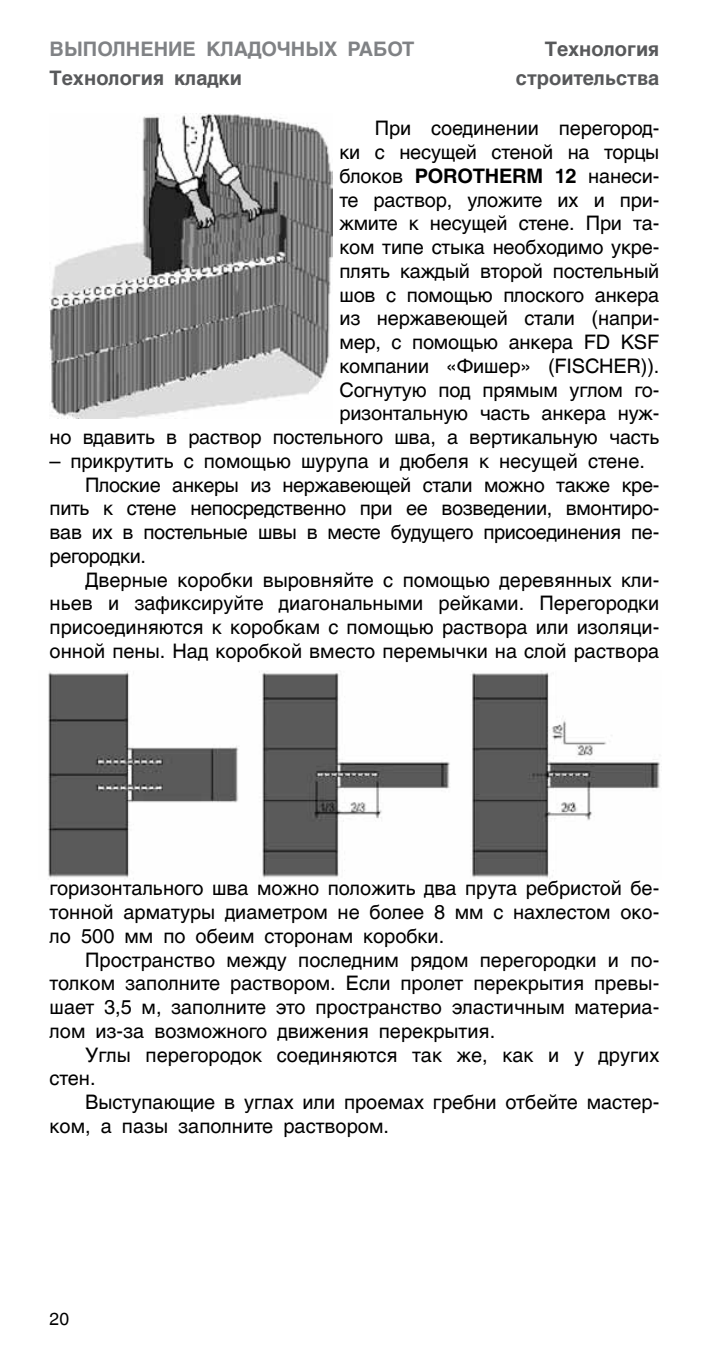
<style>
.page{position:relative;width:709px;height:1347px;background:#fff}
.page>*{position:absolute;margin:0;border:0;box-sizing:border-box;transform-origin:0 0}
.t1{font:20px/23.8px "AG Helvetica Cyr Roman";letter-spacing:-.01em;color:#000;text-align:justify}
.t2{font:700 20px/28.8px "AG Helvetica Cyr";color:#58595b;text-align:right}
.t3{font:700 20px "AG Helvetica Cyr";color:#808285}
.t4{font:17.5px "AG Helvetica Cyr Roman";color:#000}
.s1{font-family:"AG Helvetica Cyr";font-weight:700}
</style>
<div class="page">
<img style="left:50px;top:113px;width:282px;height:306px">
<img style="left:48px;top:671px;width:612px;height:208px">
<p class="t3" style="left:50px;top:38px;width:366px">ВЫПОЛНЕНИЕ КЛАДОЧНЫХ РАБОТ</p>
<p class="t2" style="left:50px;top:64px;width:194px">Технология кладки</p>
<p class="t2" style="left:516px;top:35px;width:145px">Технология строительства</p>
<p class="t1" style="left:50px;top:117px;width:611px;text-align:right">При соединении перегород-<br>ки с несущей стеной на торцы<br>блоков <span class="s1">POROTHERM 12</span> нанеси-<br>те раствор, уложите их и при-<br>жмите к несущей стене. При та-<br>ком типе стыка необходимо укре-<br>плять каждый второй постельный<br>шов с помощью плоского анкера<br>из нержавеющей стали (напри-<br>мер, с помощью анкера FD KSF<br>компании «Фишер» (FISCHER)).<br>Согнутую под прямым углом го-<br>ризонтальную часть анкера нуж-<br>но вдавить в раствор постельного шва, а вертикальную часть</p>
<p class="t1" style="left:50px;top:449px;width:597px">– прикрутить с помощью шурупа и дюбеля к несущей стене.</p>
<p class="t1" style="left:85px;top:473px;width:576px">Плоские анкеры из нержавеющей стали можно также кре-</p>
<p class="t1" style="left:50px;top:496px;width:611px">пить к стене непосредственно при ее возведении, вмонтиро-</p>
<p class="t1" style="left:50px;top:520px;width:611px">вав их в постельные швы в месте будущего присоединения пе-</p>
<p class="t1" style="left:50px;top:544px;width:98px">регородки.</p>
<p class="t1" style="left:85px;top:568px;width:576px">Дверные коробки выровняйте с помощью деревянных кли-</p>
<p class="t1" style="left:50px;top:591px;width:611px">ньев и зафиксируйте диагональными рейками. Перегородки</p>
<p class="t1" style="left:50px;top:615px;width:611px">присоединяются к коробкам с помощью раствора или изоляци-</p>
<p class="t1" style="left:50px;top:639px;width:611px">онной пены. Над коробкой вместо перемычки на слой раствора</p>
<p class="t1" style="left:50px;top:876px;width:611px">горизонтального шва можно положить два прута ребристой бе&shy;тонной арматуры диаметром не более 8 мм с нахлестом око&shy;ло 500 мм по обеим сторонам коробки.</p>
<p class="t1" style="left:50px;top:948px;width:611px;text-indent:35px">Пространство между последним рядом перегородки и по&shy;толком заполните раствором. Если пролет перекрытия превы&shy;шает 3,5 м, заполните это пространство эластичным материа&shy;лом из-за возможного движения перекрытия.</p>
<p class="t1" style="left:50px;top:1042px;width:611px;text-indent:35px">Углы перегородок соединяются так же, как и у других стен.</p>
<p class="t1" style="left:50px;top:1090px;width:611px;text-indent:35px">Выступающие в углах или проемах гребни отбейте мастер&shy;ком, а пазы заполните раствором.</p>
<p class="t4" style="left:50px;top:1309px;width:21px">20</p>
</div>
